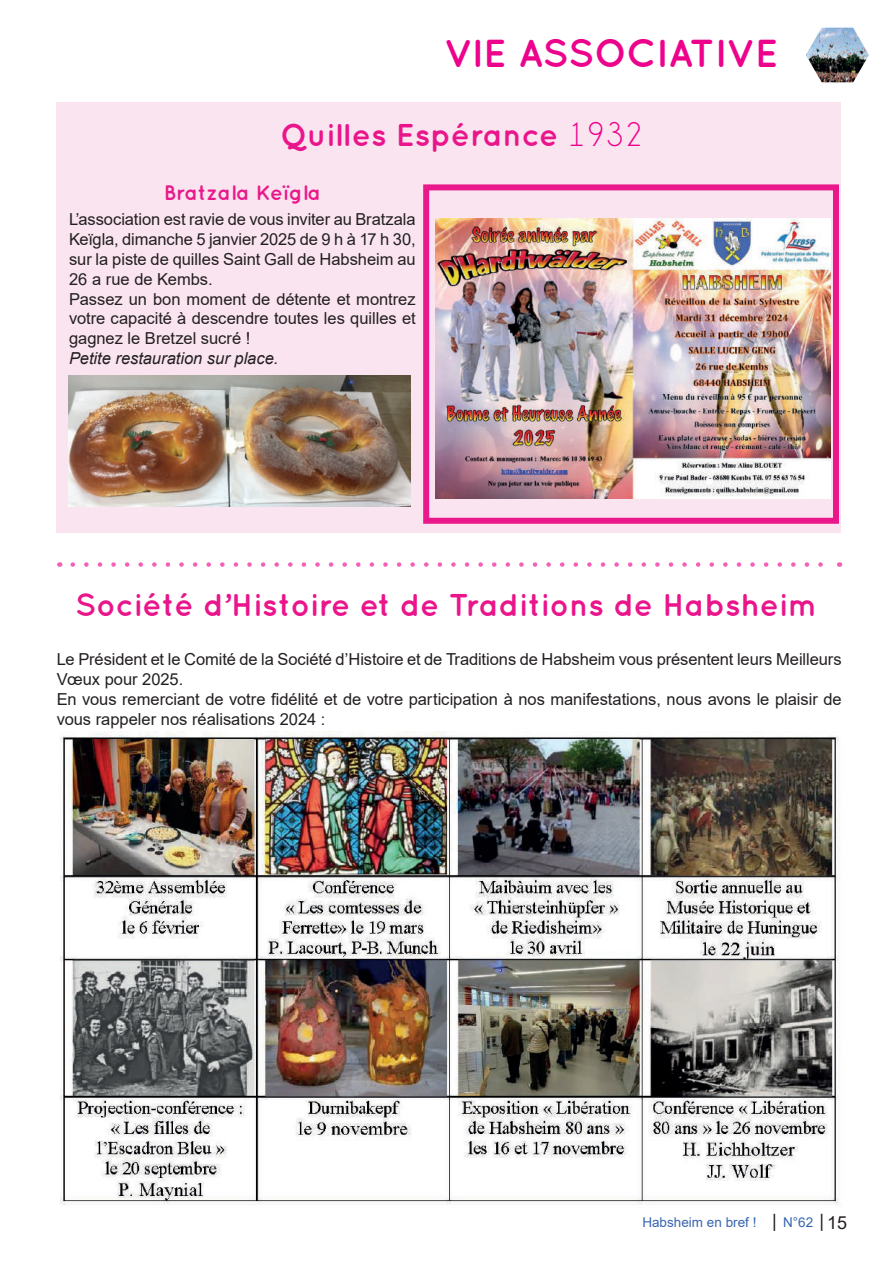
<style>
.page{position:relative;width:893px;height:1263px;background:#fff}
.page>*{position:absolute;margin:0;border:0;box-sizing:border-box;transform-origin:0 0}
.t1{font:700 39px "Quicksand";letter-spacing:-.005em;color:#ed028c}
.t2{font:700 31.5px "Quicksand";color:#ea148b}
.t3{font:700 21px "Quicksand";color:#ea188a}
.t4{font:16.5px/19.8px "Arial";letter-spacing:-.005em;color:#231f20}
.t5{font:italic 16.5px "Arial";color:#231f20}
.t6{font:13.5px "Arial";color:#3965b0}
.s1{font-family:"Champagne&Limousines";font-weight:400;font-size:34.5px;color:#ed028c}
.s2{font-size:18px;color:#231f20}
</style>
<div class="page">
<div style="left:56px;top:102px;width:785px;height:430px;background:#f9e4ef"></div>
<div style="left:423px;top:184px;width:416px;height:340px;border:6px solid #ea188a"></div>
<img style="left:806px;top:27px;width:63px;height:56px">
<img style="left:68px;top:375px;width:342px;height:132px">
<img style="left:436px;top:219px;width:394px;height:279px">
<img style="left:60px;top:731px;width:781px;height:474px">
<svg style="left:73px;top:562px;width:750px;height:5px"></svg>
<h1 class="t1" style="left:444px;top:30px;width:335px">VIE ASSOCIATIVE</h1>
<h2 class="t2" style="left:281px;top:116px;width:364px">Quilles Espérance <span class="s1">1932</span></h2>
<p class="t3" style="left:164px;top:180px;width:159px">Bratzala Keïgla</p>
<p class="t4" style="left:69px;top:210px;width:348px">L’association est ravie de vous inviter au Bratzala Keïgla, dimanche 5 janvier 2025 de 9 h à 17 h 30, sur la piste de quilles Saint Gall de Habsheim au 26 a rue de Kembs.<br>Passez un bon moment de détente et montrez votre capacité à descendre toutes les quilles et gagnez le Bretzel sucré !</p>
<p class="t5" style="left:69px;top:347px;width:211px">Petite restauration sur place.</p>
<h2 class="t2" style="left:75px;top:586px;width:744px">Société d’Histoire et de Traditions de Habsheim</h2>
<p class="t4" style="left:57px;top:649px;width:786px">Le Président et le Comité de la Société d’Histoire et de Traditions de Habsheim vous présentent leurs Meilleurs Vœux pour 2025.<br>En vous remerciant de votre fidélité et de votre participation à nos manifestations, nous avons le plaisir de vous rappeler nos réalisations 2024 :</p>
<p class="t6" style="left:642px;top:1213px;width:206px">Habsheim en bref ! <span class="s2">|</span> N°62 <span class="s2">| 15</span></p>
</div>
